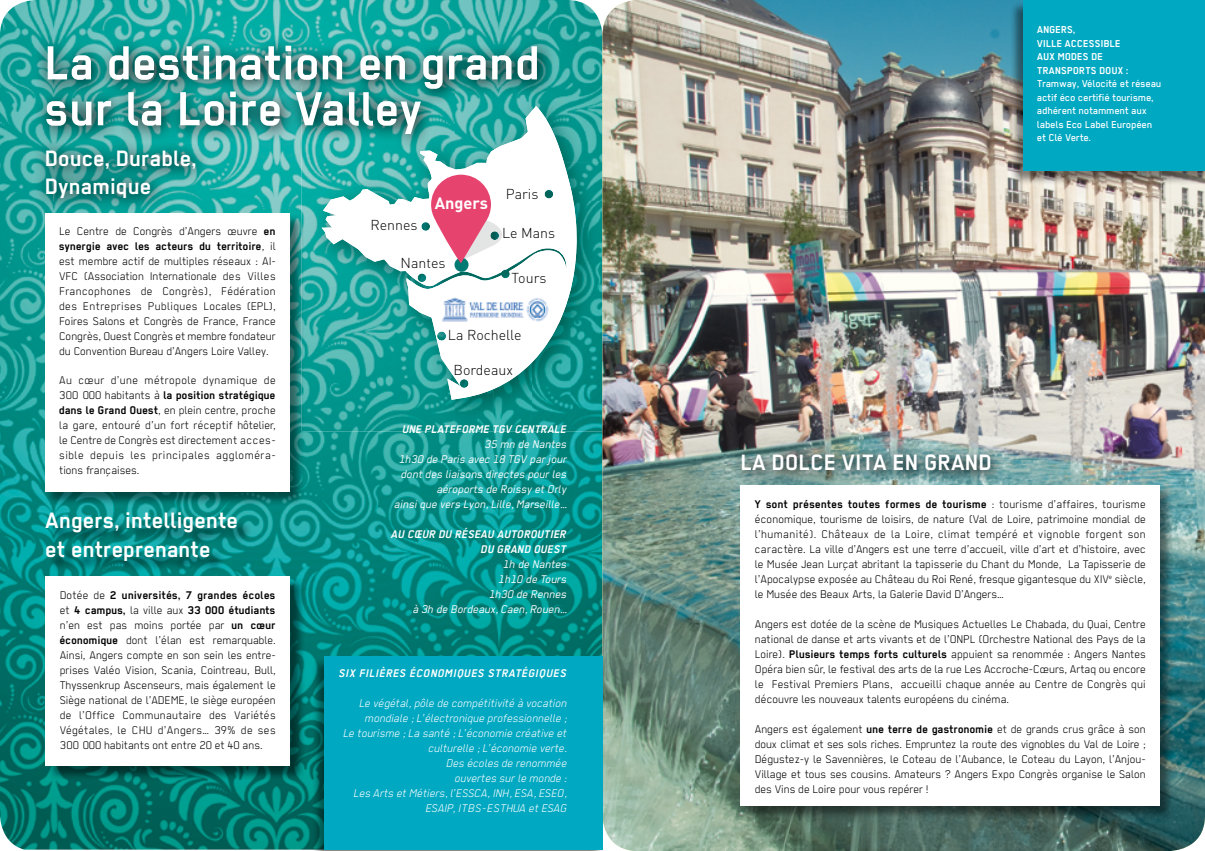
<style>
.page{position:relative;width:1205px;height:851px;background:#fff}
.page>*{position:absolute;margin:0;border:0;box-sizing:border-box;transform-origin:0 0}
.t1{font:700 53.75px/45.9px "Regular";color:#fff}
.t2{font:700 25px/27.5px "Regular";color:#fff}
.t3{font:700 16.38px "DIN";color:#fff}
.t4{font:300 14.25px "DIN";color:#000}
.t5{font:300 12.5px/15px "Regular";color:#000;text-align:justify}
.t6{font:italic 300 12.5px/15px "Regular";color:#fff;text-align:right}
.t7{font:italic 12.5px/15px "Regular";color:#fff;text-align:right}
.t8{font:italic 700 12.5px/15px "Regular";letter-spacing:.03em;color:#fff}
.t9{font:500 11.25px/13.5px "Regular";color:#fff}
.t10{font:700 11.25px/13.5px "Regular";color:#fff}
.s1{font-weight:700}
</style>
<div class="page">
<img style="left:0;top:0;width:1205px;height:850px">
<img style="left:302px;top:151px;width:153px;height:280px">
<img style="left:555px;top:86px;width:47px;height:76px">
<img style="left:592px;top:162px;width:10px;height:39px">
<img style="left:570px;top:201px;width:32px;height:230px">
<img style="left:455px;top:400px;width:38px;height:31px">
<img style="left:532px;top:400px;width:38px;height:31px">
<img style="left:493px;top:400px;width:39px;height:31px">
<svg style="left:322px;top:106px;width:270px;height:294px"></svg>
<div style="left:454px;top:258px;width:14px;height:14px;background:#007a72;border-radius:50%"></div>
<svg style="left:431px;top:175px;width:74px;height:88px"></svg>
<img style="left:602px;top:0;width:603px;height:850px;border-radius:35px">
<div style="left:1010px;top:1px;width:195px;height:184px;background:#000;opacity:.46"></div>
<div style="left:1023px;top:0;width:182px;height:170px;background:#00a8c2"></div>
<div style="left:312px;top:658px;width:292px;height:192px;background:#000;opacity:.46"></div>
<div style="left:324px;top:656px;width:278px;height:193px;background:#00a8c2"></div>
<svg style="left:35px;top:34px;width:520px;height:117px;background:#309590"></svg>
<svg style="left:33px;top:137px;width:179px;height:76px;background:#269993"></svg>
<div style="left:45px;top:215px;width:259px;height:291px;background:#000;opacity:.46"></div>
<div style="left:45px;top:214px;width:245px;height:278px;background:#fff"></div>
<div style="left:48px;top:577px;width:257px;height:203px;background:#000;opacity:.5"></div>
<div style="left:46px;top:575px;width:244px;height:190px;background:#fff"></div>
<div style="left:741px;top:485px;width:433px;height:335px;background:#000;opacity:.46"></div>
<div style="left:741px;top:485px;width:419px;height:320px;background:#fff"></div>
<div style="left:48px;top:514px;width:205px;height:33px;background:#000;opacity:.5"></div>
<svg style="left:732px;top:445px;width:271px;height:39px;background:#6e8e8c"></svg>
<div style="left:48px;top:543px;width:177px;height:32px;background:#000;opacity:.5"></div>
<img style="left:440px;top:297px;width:110px;height:25px">
<h1 class="t1" style="left:45px;top:39px;width:497px">La destination en grand sur la Loire Valley</h1>
<h2 class="t2" style="left:45px;top:144px;width:153px">Douce, Durable,<br>Dynamique</h2>
<p class="t5" style="left:59px;top:224px;width:218px">Le Centre de Congrès d’Angers œuvre <span class="s1">en synergie avec les acteurs du territoire</span>, il est membre actif de multiples réseaux : AI-VFC (Association Internationale des Villes Francophones de Congrès), Fédération des Entreprises Publiques Locales (EPL), Foires Salons et Congrès de France, France Congrès, Ouest Congrès et membre fondateur du Convention Bureau d’Angers Loire Valley.</p>
<p class="t5" style="left:59px;top:372px;width:218px">Au cœur d’une métropole dynamique de 300 000 habitants à <span class="s1">la position stratégique dans le Grand Ouest</span>, en plein centre, proche la gare, entouré d’un fort réceptif hôtelier, le Centre de Congrès est directement acces&shy;sible depuis les principales aggloméra&shy;tions françaises.</p>
<p class="t4" style="left:506px;top:184px;width:34px">Paris</p>
<h3 class="t3" style="left:435px;top:192px;width:55px">Angers</h3>
<p class="t4" style="left:370px;top:216px;width:49px">Rennes</p>
<p class="t4" style="left:502px;top:224px;width:55px">Le Mans</p>
<p class="t4" style="left:401px;top:254px;width:46px">Nantes</p>
<p class="t4" style="left:511px;top:269px;width:36px">Tours</p>
<p class="t4" style="left:448px;top:326px;width:75px">La Rochelle</p>
<p class="t4" style="left:454px;top:361px;width:61px">Bordeaux</p>
<p class="t8" style="left:403px;top:421px;width:37px">UNE PLATEFORME</p>
<p class="t8" style="left:493px;top:421px;width:30px">TGV CENTRALE</p>
<p class="t7" style="left:395px;top:436px;width:174px">35 mn de Nantes<br>1h30 de Paris avec 18 TGV par jour dont des liaisons directes pour les aéroports de Roissy et Orly<br>ainsi que vers Lyon, Lille, Marseille…</p>
<p class="t8" style="left:391px;top:526px;width:72px">AU CŒUR DU RÉSEAU</p>
<h2 class="t2" style="left:46px;top:506px;width:194px">Angers, intelligente</h2>
<p class="t8" style="left:481px;top:526px;width:68px;text-indent:17px">AUTOROUTIER<br>DU GRAND OUEST</p>
<p class="t7" style="left:413px;top:556px;width:155px">1h de Nantes<br>1h10 de Tours<br>1h30 de Rennes<br>à 3h de Bordeaux, Caen, Rouen…</p>
<h2 class="t2" style="left:46px;top:535px;width:167px">et entreprenante</h2>
<p class="t5" style="left:60px;top:587px;width:217px">Dotée de <span class="s1">2 universités, 7 grandes écoles </span>et <span class="s1">4 campus,</span> la ville aux <span class="s1">33 000 étudiants </span>n’en est pas moins portée par <span class="s1">un cœur économique</span> dont l’élan est remarquable.<br>Ainsi, Angers compte en son sein les entre&shy;prises Valéo Vision, Scania, Cointreau, Bull, Thyssenkrup Ascenseurs, mais également le Siège national de l’ADEME, le siège européen de l’Office Communautaire des Variétés Végétales, le CHU d’Angers… 39% de ses 300 000 habitants ont entre 20 et 40 ans.</p>
<p class="t8" style="left:339px;top:665px;width:229px">SIX FILIÈRES ÉCONOMIQUES STRATÉGIQUES</p>
<p class="t6" style="left:343px;top:695px;width:225px">Le végétal, pôle de compétitivité à vocation mondiale ; L’électronique professionnelle ;<br>Le tourisme ; La santé ; L’économie créative et culturelle ; L’économie verte.<br>Des écoles de renommée<br>ouvertes sur le monde :<br>Les Arts et Métiers, l’ESSCA, INH, ESA, ESEO, ESAIP, ITBS-ESTHUA et ESAG</p>
<p class="t10" style="left:1037px;top:23px;width:93px">Angers,<br>ville accessible aux modes de transports doux :</p>
<p class="t9" style="left:1037px;top:77px;width:126px">Tramway, Vélocité et réseau actif éco certifié tourisme, adhérent notamment aux labels Eco Label Européen et Clé Verte.</p>
<h2 class="t2" style="left:741px;top:448px;width:253px">La dolce vita en grand</h2>
<p class="t5" style="left:755px;top:496px;width:392px"><span class="s1">Y sont présentes toutes formes de tourisme</span> : tourisme d’affaires, tourisme économique, tourisme de loisirs, de nature (Val de Loire, patrimoine mondial de l’humanité). Châteaux de la Loire, climat tempéré et vignoble forgent son caractère. La ville d’Angers est une terre d’accueil, ville d’art et d’histoire, avec le Musée Jean Lurçat abritant la tapisserie du Chant du Monde, La Tapisserie de l’Apocalypse exposée au Château du Roi René, fresque gigantesque du XIV<sup>e</sup> siècle, le Musée des Beaux Arts, la Galerie David D’Angers…</p>
<p class="t5" style="left:755px;top:616px;width:392px">Angers est dotée de la scène de Musiques Actuelles Le Chabada, du Quai, Centre national de danse et arts vivants et de l’ONPL (Orchestre National des Pays de la Loire). <span class="s1">Plusieurs temps forts culturels</span> appuient sa renommée : Angers Nantes Opéra bien sûr, le festival des arts de la rue Les Accroche-Cœurs, Artaq ou encore le Festival Premiers Plans, accueilli chaque année au Centre de Congrès qui découvre les nouveaux talents européens du cinéma.</p>
<p class="t5" style="left:755px;top:721px;width:392px">Angers est également <span class="s1">une terre de gastronomie</span> et de grands crus grâce à son doux climat et ses sols riches. Empruntez la route des vignobles du Val de Loire ; Dégustez-y le Savennières, le Coteau de l’Aubance, le Coteau du Layon, l’Anjou-Village et tous ses cousins. Amateurs ? Angers Expo Congrès organise le Salon des Vins de Loire pour vous repérer !</p>
</div>
